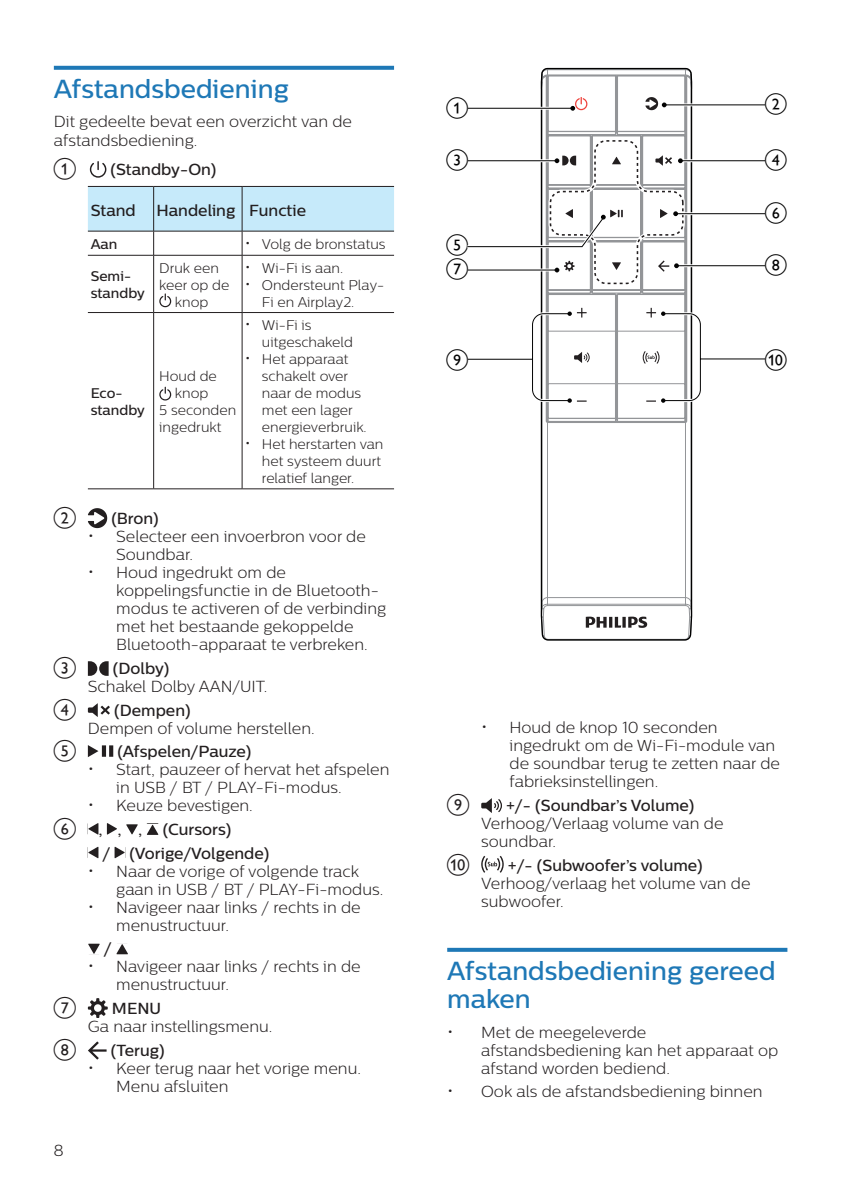
<style>
.page{position:relative;width:842px;height:1191px;background:#fff}
.page>*{position:absolute;margin:0;border:0;box-sizing:border-box;transform-origin:0 0}
.heading2{font:500 26px/28px "Centrale Sans";color:#1e78b6}
.Body_Text__0{font:300 16px/18px "Centrale Sans";color:#231f20}
.List_Continue{font:300 16px/18px "Centrale Sans";color:#231f20}
.List_Number{font:500 16px "Centrale Sans";color:#231f20}
.Body_Text__0-2{font:500 16px "Centrale Sans";color:#231f20}
.Body_Text__0-3{font:300 14px/17px "Centrale Sans";color:#231f20}
.Body_Text__0-4{font:500 14px/17px "Centrale Sans";color:#231f20}
.s1{font-size:17px}
.s2{font-size:18px}
</style>
<div class="page">
<svg style="left:54px;top:66px;width:340px;height:4px"></svg>
<svg style="left:90px;top:161px;width:16px;height:17px"></svg>
<hr style="left:88px;top:255px;width:66px;height:1px;background:#231f20">
<hr style="left:154px;top:255px;width:88px;height:1px;background:#231f20">
<hr style="left:242px;top:255px;width:152px;height:1px;background:#231f20">
<hr style="left:242px;top:255px;width:1px;height:57px;background:#231f20">
<hr style="left:88px;top:312px;width:66px;height:1px;background:#231f20">
<hr style="left:154px;top:312px;width:88px;height:1px;background:#231f20">
<hr style="left:242px;top:312px;width:152px;height:1px;background:#231f20">
<hr style="left:242px;top:313px;width:1px;height:175px;background:#231f20">
<hr style="left:88px;top:488px;width:66px;height:1px;background:#231f20">
<hr style="left:154px;top:488px;width:88px;height:1px;background:#231f20">
<hr style="left:242px;top:488px;width:152px;height:1px;background:#231f20">
<svg style="left:88px;top:186px;width:306px;height:69px"></svg>
<hr style="left:153px;top:255px;width:1px;height:57px;background:#231f20">
<hr style="left:153px;top:313px;width:1px;height:175px;background:#231f20">
<svg style="left:159px;top:293px;width:12px;height:14px"></svg>
<svg style="left:159px;top:387px;width:12px;height:13px"></svg>
<svg style="left:88px;top:508px;width:19px;height:20px"></svg>
<svg style="left:88px;top:661px;width:21px;height:15px"></svg>
<svg style="left:88px;top:703px;width:22px;height:14px"></svg>
<svg style="left:88px;top:745px;width:10px;height:12px"></svg>
<svg style="left:109px;top:745px;width:4px;height:11px"></svg>
<hr style="left:102px;top:745px;width:4px;height:11px;background:#231f20">
<svg style="left:88px;top:823px;width:10px;height:12px"></svg>
<svg style="left:107px;top:823px;width:10px;height:12px"></svg>
<svg style="left:126px;top:824px;width:12px;height:11px"></svg>
<svg style="left:147px;top:824px;width:12px;height:11px"></svg>
<svg style="left:88px;top:846px;width:10px;height:12px"></svg>
<svg style="left:115px;top:846px;width:10px;height:12px"></svg>
<svg style="left:88px;top:943px;width:12px;height:11px"></svg>
<svg style="left:116px;top:943px;width:12px;height:11px"></svg>
<svg style="left:88px;top:998px;width:20px;height:20px"></svg>
<svg style="left:88px;top:1041px;width:19px;height:18px"></svg>
<svg style="left:447px;top:947px;width:340px;height:4px"></svg>
<svg style="left:481px;top:798px;width:21px;height:15px"></svg>
<svg style="left:481px;top:855px;width:23px;height:17px"></svg>
<svg style="left:540px;top:68px;width:153px;height:572px"></svg>
<hr style="left:468px;top:107px;width:104px;height:3px;background:#fff">
<hr style="left:468px;top:108px;width:104px;height:1px;background:#030303">
<hr style="left:665px;top:103px;width:100px;height:3px;background:#fff">
<hr style="left:665px;top:104px;width:100px;height:1px;background:#030303">
<hr style="left:681px;top:159px;width:84px;height:3px;background:#fff">
<hr style="left:681px;top:160px;width:84px;height:1px;background:#030303">
<hr style="left:677px;top:264px;width:88px;height:3px;background:#fff">
<hr style="left:677px;top:265px;width:88px;height:1px;background:#030303">
<div style="left:661px;top:307px;width:13px;height:13px;background:#fff;border-radius:50%"></div>
<div style="left:661px;top:394px;width:13px;height:13px;background:#fff;border-radius:50%"></div>
<div style="left:559px;top:394px;width:13px;height:13px;background:#fff;border-radius:50%"></div>
<div style="left:559px;top:307px;width:13px;height:13px;background:#fff;border-radius:50%"></div>
<hr style="left:676px;top:212px;width:89px;height:3px;background:#fff">
<hr style="left:676px;top:213px;width:89px;height:1px;background:#030303">
<svg style="left:586px;top:616px;width:61px;height:12px"></svg>
<svg style="left:645px;top:97px;width:22px;height:13px"></svg>
<svg style="left:570px;top:97px;width:17px;height:14px"></svg>
<svg style="left:467px;top:308px;width:123px;height:95px"></svg>
<svg style="left:643px;top:308px;width:122px;height:95px"></svg>
<svg style="left:467px;top:137px;width:220px;height:150px"></svg>
<p class="heading2" style="left:54px;top:74px;width:237px">Afstandsbediening</p>
<p class="Body_Text__0" style="left:54px;top:113px;width:300px">Dit gedeelte bevat een overzicht van de afstandsbediening.</p>
<p class="List_Number" style="left:111px;top:160px;width:107px">(Standby-On)</p>
<p class="Body_Text__0-2" style="left:91px;top:200px;width:47px">Stand</p>
<p class="Body_Text__0-2" style="left:156px;top:200px;width:80px">Handeling</p>
<p class="Body_Text__0-2" style="left:249px;top:200px;width:59px">Functie</p>
<p class="Body_Text__0-4" style="left:91px;top:235px;width:28px">Aan</p>
<p class="Body_Text__0-3" style="left:245px;top:236px;width:142px"><span class="s1">•</span> Volg de bronstatus</p>
<p class="Body_Text__0-4" style="left:91px;top:268px;width:56px">Semi&shy;standby</p>
<p class="Body_Text__0-3" style="left:159px;top:259px;width:61px">Druk een</p>
<p class="Body_Text__0-3" style="left:159px;top:276px;width:72px">keer op de</p>
<p class="Body_Text__0-3" style="left:175px;top:293px;width:35px">knop</p>
<p class="Body_Text__0-3" style="left:245px;top:259px;width:100px"><span class="s1">•</span> Wi-Fi is aan.</p>
<p class="Body_Text__0-3" style="left:262px;top:276px;width:124px;text-indent:-17px"><span class="s1">•</span> Ondersteunt Play-<br>Fi en Airplay2.</p>
<p class="Body_Text__0-4" style="left:91px;top:384px;width:56px">Eco&shy;standby</p>
<p class="Body_Text__0-3" style="left:159px;top:367px;width:59px">Houd de</p>
<p class="Body_Text__0-3" style="left:175px;top:384px;width:35px">knop</p>
<p class="Body_Text__0-3" style="left:159px;top:401px;width:78px">5 seconden</p>
<p class="Body_Text__0-3" style="left:159px;top:418px;width:64px">ingedrukt</p>
<p class="Body_Text__0-3" style="left:262px;top:316px;width:93px;text-indent:-17px"><span class="s1">•</span> Wi-Fi is uitgeschakeld</p>
<p class="Body_Text__0-3" style="left:262px;top:350px;width:106px;text-indent:-17px"><span class="s1">•</span> Het apparaat schakelt over naar de modus met een lager energieverbruik.</p>
<p class="Body_Text__0-3" style="left:262px;top:435px;width:123px;text-indent:-17px"><span class="s1">•</span> Het herstarten van het systeem duurt relatief langer.</p>
<p class="Body_Text__0" style="left:54px;top:1141px;width:11px">8</p>
<p class="List_Number" style="left:111px;top:509px;width:49px">(Bron)</p>
<p class="Body_Text__0" style="left:116px;top:527px;width:251px;text-indent:-28px"><span class="s2">•</span> Selecteer een invoerbron voor de<br>Soundbar.</p>
<p class="Body_Text__0" style="left:116px;top:563px;width:272px;text-indent:-28px"><span class="s2">•</span> Houd ingedrukt om de koppelingsfunctie in de Bluetooth&shy;modus te activeren of de verbinding met het bestaande gekoppelde<br>Bluetooth-apparaat te verbreken.</p>
<p class="List_Number" style="left:113px;top:659px;width:58px">(Dolby)</p>
<p class="List_Continue" style="left:88px;top:677px;width:181px">Schakel Dolby AAN/UIT.</p>
<p class="List_Number" style="left:114px;top:700px;width:78px">(Dempen)</p>
<p class="List_Continue" style="left:88px;top:718px;width:228px">Dempen of volume herstellen.</p>
<p class="List_Number" style="left:117px;top:742px;width:135px">(Afspelen/Pauze)</p>
<p class="Body_Text__0" style="left:116px;top:760px;width:275px;text-indent:-28px"><span class="s2">•</span> Start, pauzeer of hervat het afspelen in USB / BT / PLAY-Fi-modus.</p>
<p class="Body_Text__0" style="left:88px;top:796px;width:167px"><span class="s2">•</span> Keuze bevestigen.</p>
<p class="List_Number" style="left:98px;top:820px;width:45px">, , ,</p>
<p class="List_Number" style="left:163px;top:820px;width:70px">(Cursors)</p>
<p class="List_Number" style="left:103px;top:843px;width:168px">/ (Vorige/Volgende)</p>
<p class="Body_Text__0" style="left:116px;top:861px;width:269px;text-indent:-28px"><span class="s2">•</span> Naar de vorige of volgende track gaan in USB / BT / PLAY-Fi-modus.</p>
<p class="Body_Text__0" style="left:116px;top:897px;width:246px;text-indent:-28px"><span class="s2">•</span> Navigeer naar links / rechts in de menustructuur.</p>
<p class="List_Number" style="left:104px;top:939px;width:9px">/</p>
<p class="Body_Text__0" style="left:116px;top:957px;width:246px;text-indent:-28px"><span class="s2">•</span> Navigeer naar links / rechts in de menustructuur.</p>
<p class="List_Number" style="left:112px;top:999px;width:51px">MENU</p>
<p class="List_Continue" style="left:88px;top:1017px;width:186px">Ga naar instellingsmenu.</p>
<p class="List_Number" style="left:111px;top:1040px;width:55px">(Terug)</p>
<p class="Body_Text__0" style="left:116px;top:1058px;width:246px;text-indent:-28px"><span class="s2">•</span> Keer terug naar het vorige menu.<br>Menu afsluiten</p>
<p class="Body_Text__0" style="left:510px;top:718px;width:272px;text-indent:-28px"><span class="s2">•</span> Houd de knop 10 seconden ingedrukt om de Wi-Fi-module van de soundbar terug te zetten naar de fabrieksinstellingen.</p>
<p class="List_Number" style="left:506px;top:796px;width:190px">+/- (Soundbar’s Volume)</p>
<p class="List_Continue" style="left:481px;top:814px;width:244px">Verhoog/Verlaag volume van de soundbar.</p>
<p class="List_Number" style="left:508px;top:855px;width:196px">+/- (Subwoofer’s volume)</p>
<p class="List_Continue" style="left:481px;top:874px;width:271px">Verhoog/verlaag het volume van de subwoofer.</p>
<p class="heading2" style="left:447px;top:956px;width:330px">Afstandsbediening gereed maken</p>
<p class="Body_Text__0" style="left:481px;top:1022px;width:299px;text-indent:-34px"><span class="s2">•</span> Met de meegeleverde afstandsbediening kan het apparaat op afstand worden bediend.</p>
<p class="Body_Text__0" style="left:447px;top:1082px;width:317px"><span class="s2">•</span> Ook als de afstandsbediening binnen</p>
</div>
